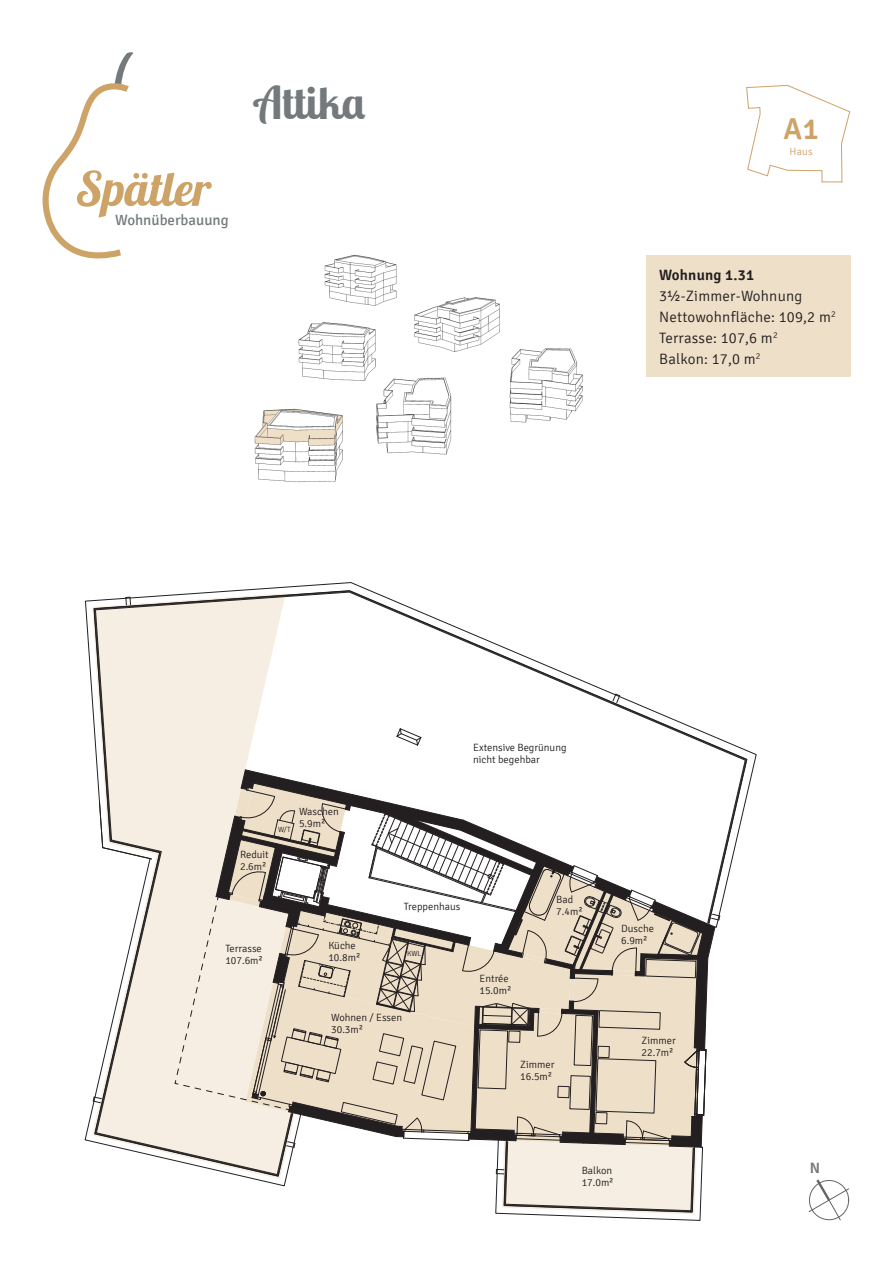
<style>
.page{position:relative;width:893px;height:1263px;background:#fff}
.page>*{position:absolute;margin:0;border:0;box-sizing:border-box;transform-origin:0 0}
.t1{font:700 45px "Lobster Two";color:#74797c}
.t2{font:600 30px "Signika";color:#cea368}
.t3{font:300 15px/21px "Signika";letter-spacing:.015em;color:#231f20}
.t4{font:15px "Signika";color:#74797c}
.t5{font:600 15px "Signika";letter-spacing:.015em;color:#231f20}
.t6{font:600 15px "Signika";color:#74797c}
.t7{font:300 10.5px/12px "Signika";color:#231f20}
.t8{font:300 10.5px "Signika";color:#cea368}
.t9{font:300 7.5px "Signika";color:#231f20}
</style>
<div class="page">
<svg style="left:746px;top:85px;width:104px;height:97px"></svg>
<svg style="left:43px;top:52px;width:169px;height:206px"></svg>
<svg style="left:808px;top:1179px;width:41px;height:41px"></svg>
<svg style="left:94px;top:591px;width:653px;height:570px"></svg>
<svg style="left:175px;top:770px;width:545px;height:450px"></svg>
<div style="left:646px;top:255px;width:204px;height:121px;background:#eedfc8"></div>
<img style="left:254px;top:254px;width:329px;height:228px">
<h1 class="t1" style="left:255px;top:74px;width:112px">Attika</h1>
<h3 class="t4" style="left:115px;top:212px;width:115px">Wohnüberbauung</h3>
<h2 class="t2" style="left:784px;top:111px;width:37px">A1</h2>
<p class="t8" style="left:790px;top:146px;width:25px">Haus</p>
<h3 class="t5" style="left:659px;top:266px;width:96px">Wohnung 1.31</h3>
<h3 class="t3" style="left:659px;top:286px;width:178px">3½-Zimmer-Wohnung<br>Nettowohnfläche: 109,2 m<sup>2<br></sup>Terrasse: 107,6 m<sup>2<br></sup>Balkon: 17,0 m<sup>2</sup></h3>
<p class="t7" style="left:473px;top:742px;width:95px">Extensive Begrünung nicht begehbar</p>
<p class="t7" style="left:240px;top:848px;width:30px">Reduit<br>2.6m²</p>
<p class="t9" style="left:278px;top:825px;width:14px">W/T</p>
<p class="t7" style="left:299px;top:805px;width:41px">Waschen<br>5.9m²</p>
<p class="t7" style="left:404px;top:901px;width:58px">Treppenhaus</p>
<p class="t7" style="left:556px;top:893px;width:28px">Bad<br>7.4m²</p>
<p class="t7" style="left:225px;top:943px;width:39px">Terrasse<br>107.6m²</p>
<p class="t7" style="left:328px;top:940px;width:34px">Küche<br>10.8m²</p>
<p class="t9" style="left:407px;top:949px;width:16px">KWL</p>
<p class="t7" style="left:331px;top:1012px;width:72px">Wohnen / Essen<br>30.3m²</p>
<p class="t7" style="left:479px;top:973px;width:34px">Entrée<br>15.0m²</p>
<p class="t7" style="left:520px;top:1058px;width:36px">Zimmer<br>16.5m²</p>
<p class="t7" style="left:621px;top:922px;width:34px">Dusche<br>6.9m²</p>
<p class="t7" style="left:642px;top:1034px;width:36px">Zimmer<br>22.7m²</p>
<p class="t7" style="left:582px;top:1164px;width:34px">Balkon<br>17.0m²</p>
<h3 class="t6" style="left:810px;top:1159px;width:12px">N</h3>
</div>
